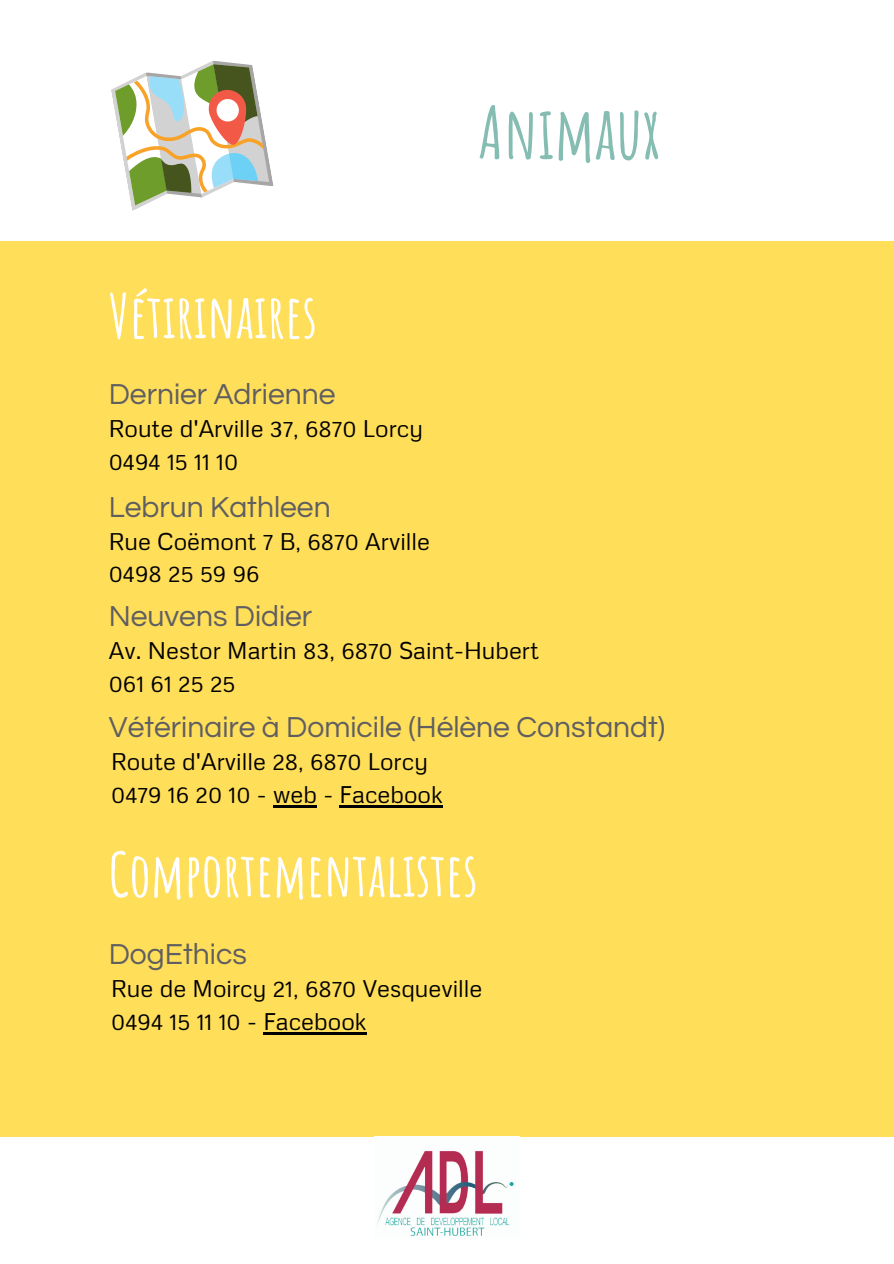
<style>
.page{position:relative;width:894px;height:1264px;background:#fff}
.page>*{position:absolute;margin:0;border:0;box-sizing:border-box;transform-origin:0 0}
.t1{font:700 72px "Amatic SC";color:#85bdb3}
.t2{font:700 60px "Amatic SC";color:#fff}
.t3{font:30px "Questrial";color:#5f5e61}
.t4{font:24px "Metrophobic";color:#000}
</style>
<div class="page">
<svg style="left:111px;top:61px;width:162px;height:150px"></svg>
<div style="left:0;top:241px;width:893px;height:895px;background:#ffde59"></div>
<img style="left:377px;top:1151px;width:137px;height:85px">
<hr style="left:273px;top:805px;width:44px;height:2px;background:#000">
<hr style="left:339px;top:805px;width:103px;height:2px;background:#000">
<hr style="left:263px;top:1031px;width:103px;height:3px;background:#000">
<p class="t2" style="left:109px;top:277px;width:210px">Vétirinaires</p>
<p class="t3" style="left:109px;top:379px;width:228px">Dernier Adrienne</p>
<p class="t4" style="left:109px;top:413px;width:315px">Route d'Arville 37, 6870 Lorcy</p>
<p class="t4" style="left:109px;top:445px;width:131px">0494 15 11 10</p>
<p class="t3" style="left:109px;top:492px;width:223px">Lebrun Kathleen</p>
<p class="t4" style="left:109px;top:525px;width:323px">Rue Coëmont 7 B, 6870 Arville</p>
<p class="t4" style="left:109px;top:558px;width:152px">0498 25 59 96</p>
<p class="t1" style="left:478px;top:86px;width:183px">Animaux</p>
<p class="t3" style="left:109px;top:601px;width:205px">Neuvens Didier</p>
<p class="t4" style="left:109px;top:635px;width:431px">Av. Nestor Martin 83, 6870 Saint-Hubert</p>
<p class="t4" style="left:109px;top:667px;width:128px">061 61 25 25</p>
<p class="t3" style="left:109px;top:712px;width:557px">Vétérinaire à Domicile (Hélène Constandt)</p>
<p class="t4" style="left:111px;top:746px;width:318px">Route d'Arville 28, 6870 Lorcy</p>
<p class="t4" style="left:111px;top:778px;width:333px">0479 16 20 10 - web - Facebook</p>
<p class="t2" style="left:109px;top:835px;width:370px">Comportementalistes</p>
<p class="t3" style="left:109px;top:939px;width:139px">DogEthics</p>
<p class="t4" style="left:111px;top:972px;width:372px">Rue de Moircy 21, 6870 Vesqueville</p>
<p class="t4" style="left:111px;top:1005px;width:257px">0494 15 11 10 - Facebook</p>
</div>
